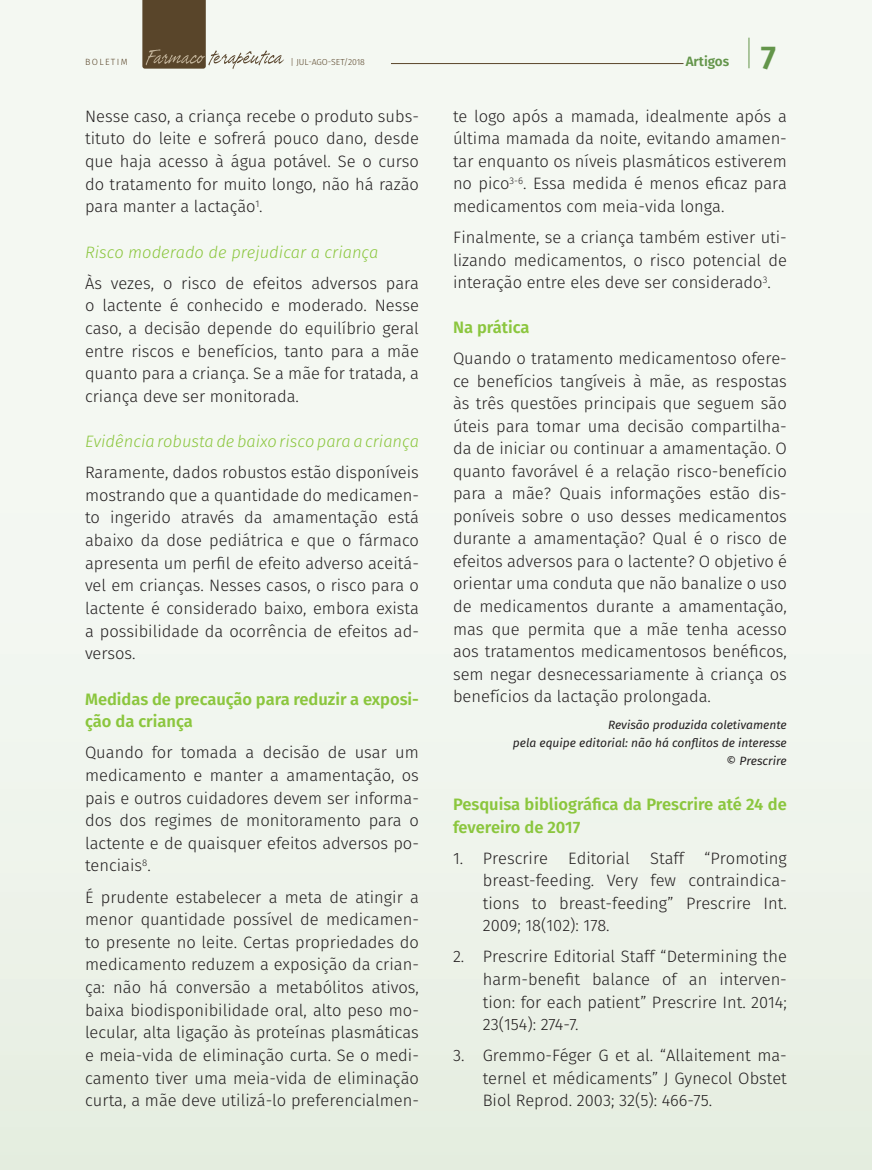
<style>
.page{position:relative;width:872px;height:1170px;background:#fff}
.page>*{position:absolute;margin:0;border:0;box-sizing:border-box;transform-origin:0 0}
.t1{font:600 33px "Fira Sans";color:#63954a}
.t2{font:300 16.5px/22.6px "Fira Sans";color:#231f20;text-align:justify}
.t3{font:600 16.5px/22.6px "Fira Sans";color:#8bc63e}
.t4{font:italic 300 16.5px "Fira Sans";color:#8bc63e}
.t5{font:600 13.5px "Fira Sans";color:#63954a}
.t6{font:italic 12px "Fira Sans";color:#231f20}
.t7{font:300 9px "Fira Sans";letter-spacing:.15em;color:#59452a}
.t8{font:300 8.7px "Fira Sans";color:#59452a}
</style>
<div class="page">
<div style="left:0;top:0;width:872px;height:1169px;background:linear-gradient(to right,#f0f5ee,#f0f5ee)"></div>
<svg style="left:142px;top:0;width:142px;height:69px"></svg>
<hr style="left:748px;top:38px;width:1px;height:30px;background:#63954a">
<hr style="left:391px;top:63px;width:292px;height:1px;background:#59452a">
<p class="t7" style="left:85px;top:55px;width:44px">BOLETIM</p>
<p class="t8" style="left:290px;top:55px;width:76px">| JUL-AGO-SET/2018</p>
<p class="t5" style="left:685px;top:50px;width:45px">Artigos</p>
<h1 class="t1" style="left:760px;top:30px;width:17px">7</h1>
<p class="t2" style="left:85px;top:105px;width:335px">Nesse caso, a criança recebe o produto subs&shy;tituto do leite e sofrerá pouco dano, desde que haja acesso à água potável. Se o curso do tratamento for muito longo, não há razão para manter a lactação<sup>1</sup>.</p>
<p class="t4" style="left:85px;top:240px;width:295px">Risco moderado de prejudicar a criança</p>
<p class="t2" style="left:85px;top:271px;width:335px">Às vezes, o risco de efeitos adversos para o lactente é conhecido e moderado. Nesse caso, a decisão depende do equilíbrio geral entre riscos e benefícios, tanto para a mãe quanto para a criança. Se a mãe for tratada, a criança deve ser monitorada.</p>
<p class="t4" style="left:85px;top:429px;width:335px">Evidência robusta de baixo risco para a criança</p>
<p class="t2" style="left:85px;top:461px;width:335px">Raramente, dados robustos estão disponíveis mostrando que a quantidade do medicamen&shy;to ingerido através da amamentação está abaixo da dose pediátrica e que o fármaco apresenta um perfil de efeito adverso aceitá&shy;vel em crianças. Nesses casos, o risco para o lactente é considerado baixo, embora exista a possibilidade da ocorrência de efeitos ad&shy;versos.</p>
<p class="t3" style="left:85px;top:686px;width:335px">Medidas de precaução para reduzir a exposi‑ ção da criança</p>
<p class="t2" style="left:85px;top:741px;width:335px">Quando for tomada a decisão de usar um medicamento e manter a amamentação, os pais e outros cuidadores devem ser informa&shy;dos dos regimes de monitoramento para o lactente e de quaisquer efeitos adversos po&shy;tenciais<sup>8</sup>.</p>
<p class="t2" style="left:85px;top:885px;width:335px">É prudente estabelecer a meta de atingir a menor quantidade possível de medicamen&shy;to presente no leite. Certas propriedades do medicamento reduzem a exposição da crian&shy;ça: não há conversão a metabólitos ativos, baixa biodisponibilidade oral, alto peso mo&shy;lecular, alta ligação às proteínas plasmáticas e meia-vida de eliminação curta. Se o medi&shy;camento tiver uma meia-vida de eliminação curta, a mãe deve utilizá-lo preferencialmen-</p>
<p class="t2" style="left:453px;top:105px;width:335px">te logo após a mamada, idealmente após a última mamada da noite, evitando amamen&shy;tar enquanto os níveis plasmáticos estiverem no pico<sup>3-6</sup>. Essa medida é menos eficaz para medicamentos com meia-vida longa.</p>
<p class="t2" style="left:453px;top:226px;width:335px">Finalmente, se a criança também estiver uti&shy;lizando medicamentos, o risco potencial de interação entre eles deve ser considerado<sup>3</sup>.</p>
<p class="t3" style="left:453px;top:315px;width:78px">Na prática</p>
<p class="t2" style="left:453px;top:347px;width:335px">Quando o tratamento medicamentoso ofere&shy;ce benefícios tangíveis à mãe, as respostas às três questões principais que seguem são úteis para tomar uma decisão compartilha&shy;da de iniciar ou continuar a amamentação. O quanto favorável é a relação risco-benefício para a mãe? Quais informações estão dis&shy;poníveis sobre o uso desses medicamentos durante a amamentação? Qual é o risco de efeitos adversos para o lactente? O objetivo é orientar uma conduta que não banalize o uso de medicamentos durante a amamentação, mas que permita que a mãe tenha acesso aos tratamentos medicamentosos benéficos, sem negar desnecessariamente à criança os benefícios da lactação prolongada.</p>
<p class="t6" style="left:608px;top:715px;width:180px">Revisão produzida coletivamente</p>
<p class="t6" style="left:513px;top:733px;width:275px">pela equipe editorial: não há conflitos de interesse</p>
<p class="t6" style="left:726px;top:752px;width:62px">© Prescrire</p>
<p class="t3" style="left:453px;top:792px;width:335px">Pesquisa bibliográfica da Prescrire até 24 de fevereiro de 2017</p>
<p class="t2" style="left:483px;top:846px;width:306px;text-indent:-30px">1. Prescrire Editorial Staff “Promoting breast-feeding. Very few contraindica&shy;tions to breast-feeding” Prescrire Int.<br>2009; 18(102): 178.</p>
<p class="t2" style="left:483px;top:945px;width:306px;text-indent:-30px">2. Prescrire Editorial Staff “Determining the harm-benefit balance of an interven&shy;tion: for each patient” Prescrire Int. 2014; 23(154): 274-7.</p>
<p class="t2" style="left:483px;top:1043px;width:306px;text-indent:-30px">3. Gremmo-Féger G et al. “Allaitement ma&shy;ternel et médicaments” J Gynecol Obstet Biol Reprod. 2003; 32(5): 466-75.</p>
</div>
